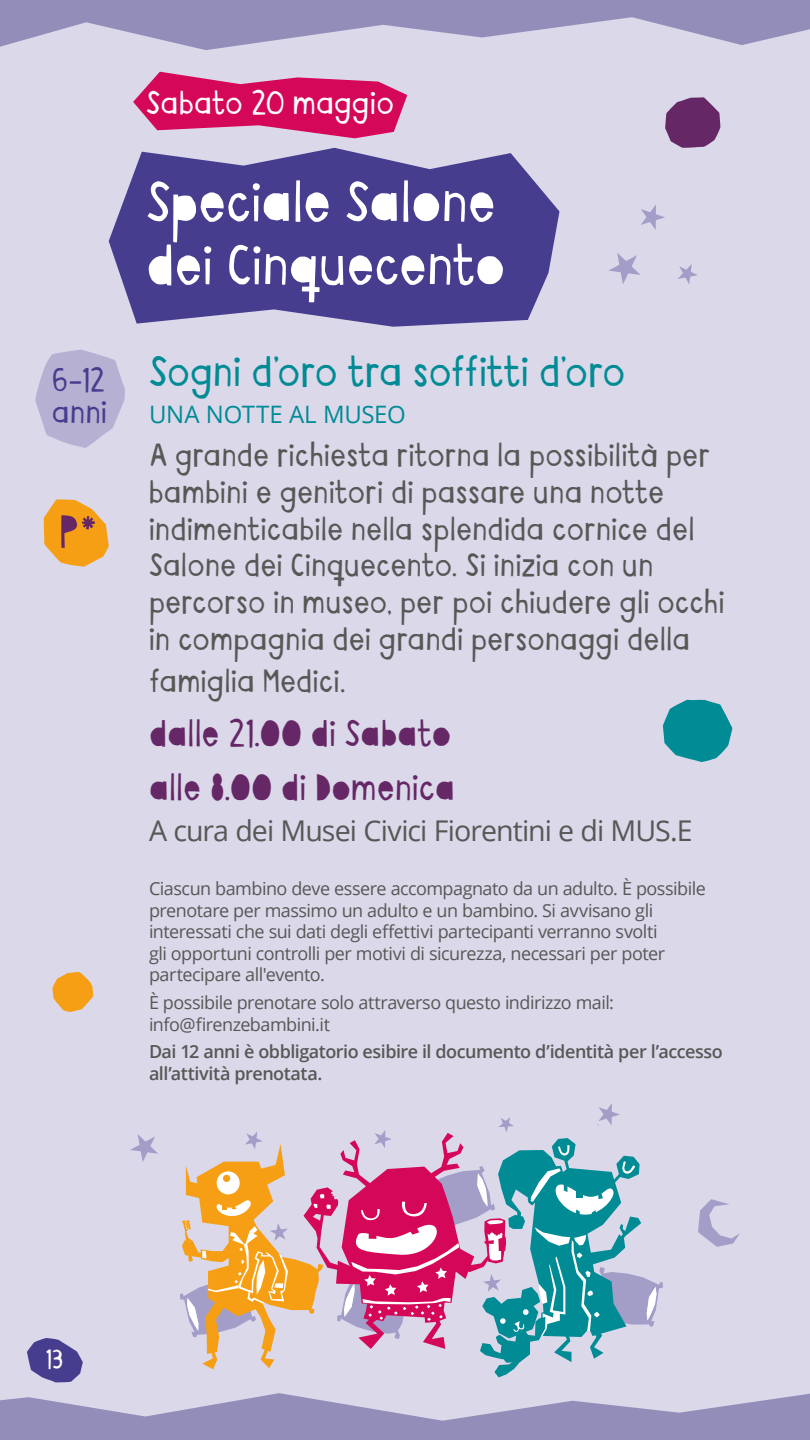
<style>
.page{position:relative;width:810px;height:1440px;background:#dad8e9}
.page>*{position:absolute;margin:0;border:0;box-sizing:border-box;transform-origin:0 0}
.t1{font:900 54px/63px "Paper Cuts";letter-spacing:-.01em;color:#fff}
.t2{font:40.5px "Paper Cuts";letter-spacing:-.01em;color:#008b95}
.t3{font:900 35.25px/54px "Paper Cuts";color:#652766}
.t4{font:31.28px "Paper Cuts";color:#fff}
.t5{font:30.9px/32.2px "Paper Cuts";letter-spacing:.01em;color:#473d8f}
.t6{font:30.75px/36.9px "Paper Cuts";color:#575756}
.t7{font:28.58px "Open Sans";letter-spacing:-.035em;color:#575756}
.t8{font:900 24.75px "Paper Cuts";color:#fff}
.t9{font:24px "Open Sans";letter-spacing:-.01em;color:#008b95}
.t10{font:18px/21.6px "Open Sans";letter-spacing:-.03em;color:#575756}
.t11{font:600 18px/21.6px "Open Sans";letter-spacing:-.025em;color:#575756}
</style>
<div class="page">
<svg style="left:27px;top:1338px;width:56px;height:45px"></svg>
<svg style="left:0;top:1393px;width:810px;height:47px"></svg>
<svg style="left:0;top:0;width:810px;height:72px"></svg>
<svg style="left:133px;top:72px;width:274px;height:66px"></svg>
<svg style="left:665px;top:97px;width:55px;height:51px"></svg>
<svg style="left:52px;top:972px;width:42px;height:40px"></svg>
<svg style="left:663px;top:700px;width:69px;height:62px"></svg>
<svg style="left:698px;top:1199px;width:42px;height:48px"></svg>
<svg style="left:109px;top:148px;width:450px;height:179px;fill:#473d8f"></svg>
<svg style="left:678px;top:264px;width:20px;height:20px"></svg>
<svg style="left:609px;top:253px;width:31px;height:31px"></svg>
<svg style="left:641px;top:205px;width:24px;height:25px"></svg>
<svg style="left:130px;top:1134px;width:28px;height:28px"></svg>
<svg style="left:180px;top:1103px;width:483px;height:274px"></svg>
<svg style="left:44px;top:499px;width:65px;height:68px"></svg>
<svg style="left:35px;top:350px;width:90px;height:98px"></svg>
<h3 class="t5" style="left:52px;top:366px;width:57px">6-12 anni</h3>
<h3 class="t4" style="left:146px;top:84px;width:250px">Sabato 20 maggio</h3>
<h1 class="t1" style="left:146px;top:175px;width:361px">Speciale Salone dei Cinquecento</h1>
<h2 class="t2" style="left:149px;top:348px;width:478px">Sogni d’oro tra soffitti d’oro</h2>
<h3 class="t9" style="left:149px;top:398px;width:258px">UNA NOTTE AL MUSEO</h3>
<p class="t6" style="left:149px;top:439px;width:577px">A grande richiesta ritorna la possibilità per bambini e genitori di passare una notte indimenticabile nella splendida cornice del Salone dei Cinquecento. Si inizia con un percorso in museo, per poi chiudere gli occhi in compagnia dei grandi personaggi della</p>
<h3 class="t6" style="left:149px;top:665px;width:199px">famiglia Medici.</h3>
<h3 class="t3" style="left:149px;top:709px;width:308px">dalle 21.00 di Sabato alle 8.00 di Domenica</h3>
<h3 class="t7" style="left:149px;top:811px;width:545px">A cura dei Musei Civici Fiorentini e di MUS.E</h3>
<p class="t10" style="left:149px;top:877px;width:558px">Ciascun bambino deve essere accompagnato da un adulto. È possibile prenotare per massimo un adulto e un bambino. Si avvisano gli interessati che sui dati degli effettivi partecipanti verranno svolti<br>gli opportuni controlli per motivi di sicurezza, necessari per poter partecipare all'evento.</p>
<p class="t10" style="left:149px;top:991px;width:467px">È possibile prenotare solo attraverso questo indirizzo mail: info@firenzebambini.it</p>
<p class="t11" style="left:149px;top:1040px;width:575px">Dai 12 anni è obbligatorio esibire il documento d’identità per l’accesso all’attività prenotata.</p>
<h3 class="t8" style="left:45px;top:1344px;width:20px">13</h3>
</div>
